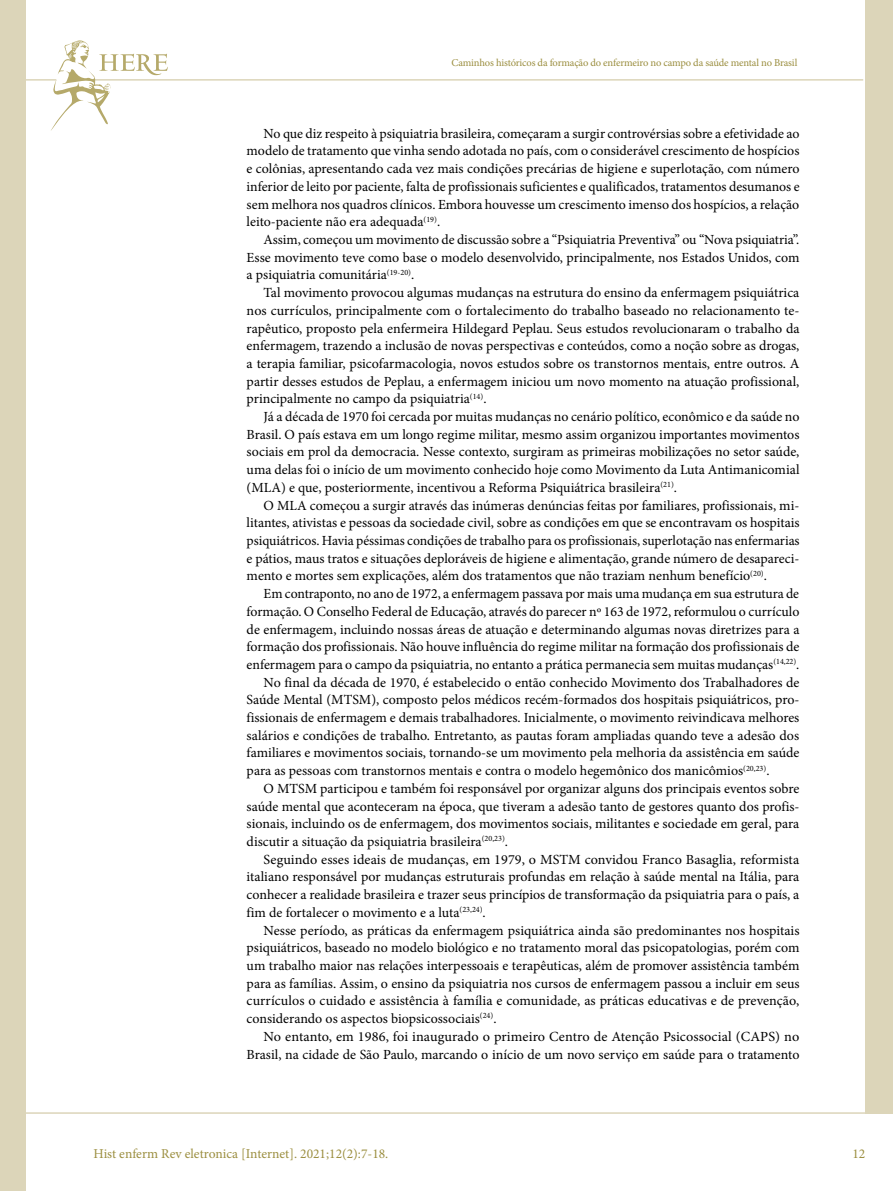
<style>
.page{position:relative;width:893px;height:1191px;background:#fff}
.page>*{position:absolute;margin:0;border:0;box-sizing:border-box;transform-origin:0 0}
.t1{font:13.95px/17.7px "Minion Pro";color:#000;text-align:justify}
.t2{font:13.5px "Minion Pro";color:#9b8e3f}
.t3{font:10.5px "Minion Pro";letter-spacing:-.015em;color:#9b8e3f}
</style>
<div class="page">
<hr style="left:0;top:1112px;width:893px;height:1px;background:#dcd5b9">
<hr style="left:0;top:79px;width:863px;height:2px;background:#dcd5b9">
<div style="left:865px;top:0;width:28px;height:1113px;background:#dcd5b9"></div>
<div style="left:0;top:0;width:26px;height:1191px;background:#dcd5b9"></div>
<svg style="left:50px;top:40px;width:118px;height:91px"></svg>
<p class="t3" style="left:451px;top:56px;width:347px">Caminhos históricos da formação do enfermeiro no campo da saúde mental no Brasil</p>
<p class="t1" style="left:247px;top:124px;width:555px;text-indent:17px">No que diz respeito à psiquiatria brasileira, começaram a surgir controvérsias sobre a efetividade ao modelo de tratamento que vinha sendo adotada no país, com o considerável crescimento de hospícios e colônias, apresentando cada vez mais condições precárias de higiene e superlotação, com número inferior de leito por paciente, falta de profissionais suficientes e qualificados, tratamentos desumanos e sem melhora nos quadros clínicos. Embora houvesse um crescimento imenso dos hospícios, a relação leito-paciente não era adequada<sup>(19)</sup>.</p>
<p class="t1" style="left:247px;top:231px;width:554px;text-indent:17px">Assim, começou um movimento de discussão sobre a “Psiquiatria Preventiva” ou “Nova psiquiatria”.<br>Esse movimento teve como base o modelo desenvolvido, principalmente, nos Estados Unidos, com a psiquiatria comunitária<sup>(19-20)</sup>.</p>
<p class="t1" style="left:247px;top:284px;width:554px;text-indent:17px">Tal movimento provocou algumas mudanças na estrutura do ensino da enfermagem psiquiátrica nos currículos, principalmente com o fortalecimento do trabalho baseado no relacionamento te&shy;rapêutico, proposto pela enfermeira Hildegard Peplau. Seus estudos revolucionaram o trabalho da enfermagem, trazendo a inclusão de novas perspectivas e conteúdos, como a noção sobre as drogas, a terapia familiar, psicofarmacologia, novos estudos sobre os transtornos mentais, entre outros. A partir desses estudos de Peplau, a enfermagem iniciou um novo momento na atuação profissional, principalmente no campo da psiquiatria<sup>(14)</sup>.</p>
<p class="t1" style="left:247px;top:408px;width:554px;text-indent:17px">Já a década de 1970 foi cercada por muitas mudanças no cenário político, econômico e da saúde no Brasil. O país estava em um longo regime militar, mesmo assim organizou importantes movimentos sociais em prol da democracia. Nesse contexto, surgiram as primeiras mobilizações no setor saúde, uma delas foi o início de um movimento conhecido hoje como Movimento da Luta Antimanicomial (MLA) e que, posteriormente, incentivou a Reforma Psiquiátrica brasileira<sup>(21)</sup>.</p>
<p class="t1" style="left:247px;top:496px;width:554px;text-indent:17px">O MLA começou a surgir através das inúmeras denúncias feitas por familiares, profissionais, mi&shy;litantes, ativistas e pessoas da sociedade civil, sobre as condições em que se encontravam os hospitais psiquiátricos. Havia péssimas condições de trabalho para os profissionais, superlotação nas enfermarias e pátios, maus tratos e situações deploráveis de higiene e alimentação, grande número de desapareci&shy;mento e mortes sem explicações, além dos tratamentos que não traziam nenhum benefício<sup>(20)</sup>.</p>
<p class="t1" style="left:264px;top:585px;width:537px">Em contraponto, no ano de 1972, a enfermagem passava por mais uma mudança em sua estrutura de</p>
<p class="t1" style="left:247px;top:602px;width:554px">formação. O Conselho Federal de Educação, através do parecer nº 163 de 1972, reformulou o currículo</p>
<p class="t1" style="left:247px;top:620px;width:554px">de enfermagem, incluindo nossas áreas de atuação e determinando algumas novas diretrizes para a</p>
<p class="t1" style="left:247px;top:638px;width:554px">formação dos profissionais. Não houve influência do regime militar na formação dos profissionais de</p>
<p class="t1" style="left:247px;top:655px;width:554px">enfermagem para o campo da psiquiatria, no entanto a prática permanecia sem muitas mudanças<sup>(14,22)</sup>.</p>
<p class="t1" style="left:264px;top:673px;width:537px">No final da década de 1970, é estabelecido o então conhecido Movimento dos Trabalhadores de</p>
<p class="t1" style="left:247px;top:691px;width:554px">Saúde Mental (MTSM), composto pelos médicos recém-formados dos hospitais psiquiátricos, pro-</p>
<p class="t1" style="left:247px;top:709px;width:554px">fissionais de enfermagem e demais trabalhadores. Inicialmente, o movimento reivindicava melhores</p>
<p class="t1" style="left:247px;top:726px;width:554px">salários e condições de trabalho. Entretanto, as pautas foram ampliadas quando teve a adesão dos</p>
<p class="t1" style="left:247px;top:744px;width:554px">familiares e movimentos sociais, tornando-se um movimento pela melhoria da assistência em saúde</p>
<p class="t1" style="left:247px;top:762px;width:524px">para as pessoas com transtornos mentais e contra o modelo hegemônico dos manicômios<sup>(20,23)</sup>.</p>
<p class="t1" style="left:264px;top:779px;width:537px">O MTSM participou e também foi responsável por organizar alguns dos principais eventos sobre</p>
<p class="t1" style="left:247px;top:797px;width:554px">saúde mental que aconteceram na época, que tiveram a adesão tanto de gestores quanto dos profis-</p>
<p class="t1" style="left:247px;top:815px;width:554px">sionais, incluindo os de enfermagem, dos movimentos sociais, militantes e sociedade em geral, para</p>
<p class="t1" style="left:247px;top:832px;width:263px">discutir a situação da psiquiatria brasileira<sup>(20,23)</sup>.</p>
<p class="t1" style="left:264px;top:850px;width:537px">Seguindo esses ideais de mudanças, em 1979, o MSTM convidou Franco Basaglia, reformista</p>
<p class="t1" style="left:247px;top:868px;width:554px">italiano responsável por mudanças estruturais profundas em relação à saúde mental na Itália, para</p>
<p class="t1" style="left:247px;top:886px;width:554px">conhecer a realidade brasileira e trazer seus princípios de transformação da psiquiatria para o país, a</p>
<p class="t1" style="left:247px;top:903px;width:241px">fim de fortalecer o movimento e a luta<sup>(23,24)</sup>.</p>
<p class="t1" style="left:264px;top:921px;width:537px">Nesse período, as práticas da enfermagem psiquiátrica ainda são predominantes nos hospitais</p>
<p class="t1" style="left:247px;top:939px;width:554px">psiquiátricos, baseado no modelo biológico e no tratamento moral das psicopatologias, porém com</p>
<p class="t1" style="left:247px;top:956px;width:554px">um trabalho maior nas relações interpessoais e terapêuticas, além de promover assistência também</p>
<p class="t1" style="left:247px;top:974px;width:554px">para as famílias. Assim, o ensino da psiquiatria nos cursos de enfermagem passou a incluir em seus</p>
<p class="t1" style="left:247px;top:992px;width:554px">currículos o cuidado e assistência à família e comunidade, as práticas educativas e de prevenção,</p>
<p class="t1" style="left:247px;top:1009px;width:251px">considerando os aspectos biopsicossociais<sup>(24)</sup>.</p>
<p class="t1" style="left:264px;top:1027px;width:537px">No entanto, em 1986, foi inaugurado o primeiro Centro de Atenção Psicossocial (CAPS) no</p>
<p class="t1" style="left:247px;top:1045px;width:554px">Brasil, na cidade de São Paulo, marcando o início de um novo serviço em saúde para o tratamento</p>
<p class="t2" style="left:94px;top:1144px;width:296px">Hist enferm Rev eletronica [Internet]. 2021;12(2):7-18.</p>
<p class="t2" style="left:852px;top:1144px;width:14px">12</p>
</div>
